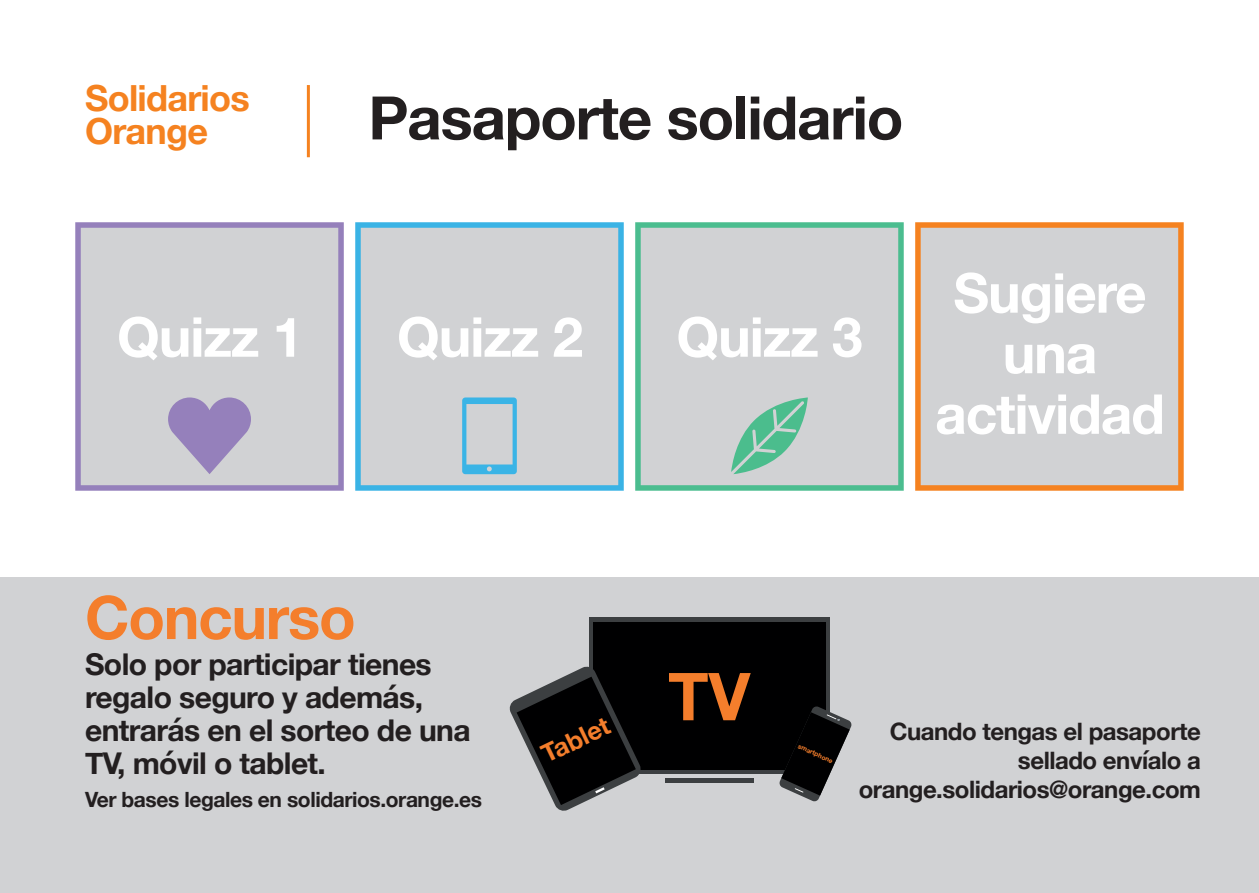
<style>
.page{position:relative;width:1259px;height:893px;background:#fff}
.page>*{position:absolute;margin:0;border:0;box-sizing:border-box;transform-origin:0 0}
.t1{font:700 66px "Helvetica Neue";color:#f47e2c}
.t2{font:700 60px "Helvetica Neue";letter-spacing:-.02em;color:#231f20}
.t3{font:700 60px "Helvetica Neue";letter-spacing:-.02em;color:#f47e2c}
.t4{font:700 54.9px/60.6px "Helvetica Neue";letter-spacing:-.02em;color:#fff;text-align:center}
.t5{font:700 36px/33px "Helvetica Neue";letter-spacing:-.02em;color:#f58220}
.t6{font:700 30px/33px "Helvetica Neue";letter-spacing:-.02em;color:#231f20}
.t7{font:700 25.2px "Helvetica Neue";color:#f47e2c}
.t8{font:700 24px/28.8px "Helvetica Neue";letter-spacing:-.02em;color:#231f20;text-align:right}
.t9{font:700 21px "Helvetica Neue";letter-spacing:-.02em;color:#231f20}
.t10{font:700 6.6px "Helvetica Neue";color:#f47e2c}
</style>
<div class="page">
<hr style="left:307px;top:85px;width:3px;height:72px;background:#f58220">
<div style="left:0;top:577px;width:1259px;height:316px;background:#d1d2d4"></div>
<div style="left:589px;top:618px;width:240px;height:156px;background:#3c3f41"></div>
<hr style="left:665px;top:778px;width:88px;height:4px;background:#3c3f41">
<div style="left:593px;top:622px;width:232px;height:148px;background:#000001"></div>
<svg style="left:779px;top:706px;width:73px;height:96px"></svg>
<svg style="left:509px;top:666px;width:132px;height:145px"></svg>
<svg style="left:75px;top:222px;width:269px;height:269px;background:#cbcad1"></svg>
<svg style="left:355px;top:222px;width:269px;height:269px;background:#c4cfd5"></svg>
<svg style="left:635px;top:222px;width:268px;height:269px;background:#c5d0ce"></svg>
<svg style="left:168px;top:397px;width:83px;height:77px;background:#aa9dc4"></svg>
<svg style="left:462px;top:397px;width:55px;height:77px;background:#a0c8d9"></svg>
<svg style="left:731px;top:397px;width:77px;height:77px;background:#96c8b4"></svg>
<svg style="left:915px;top:222px;width:268px;height:269px;background:#d3ccc6"></svg>
<p class="t5" style="left:85px;top:83px;width:166px">Solidarios<br>Orange</p>
<h2 class="t2" style="left:368px;top:71px;width:536px">Pasaporte solidario</h2>
<h3 class="t4" style="left:117px;top:308px;width:188px">Quizz 1</h3>
<h3 class="t4" style="left:397px;top:308px;width:188px">Quizz 2</h3>
<h3 class="t4" style="left:676px;top:308px;width:188px">Quizz 3</h3>
<h3 class="t4" style="left:935px;top:264px;width:231px">Sugiere una actividad</h3>
<h2 class="t3" style="left:85px;top:571px;width:272px">Concurso</h2>
<p class="t6" style="left:85px;top:649px;width:387px">Solo por participar tienes regalo seguro y además, entrarás en el sorteo de una<br>TV, móvil o tablet.</p>
<p class="t9" style="left:85px;top:783px;width:398px">Ver bases legales en solidarios.orange.es</p>
<h1 class="t1" style="left:668px;top:645px;width:84px">TV</h1>
<p class="t7" style="left:534px;top:738px;width:74px;rotate:-26deg">Tablet</p>
<p class="t8" style="left:858px;top:718px;width:344px">Cuando tengas el pasaporte sellado envíalo a orange.solidarios@orange.com</p>
<p class="t10" style="left:800px;top:741px;width:39px;rotate:24deg">smartphone</p>
</div>
